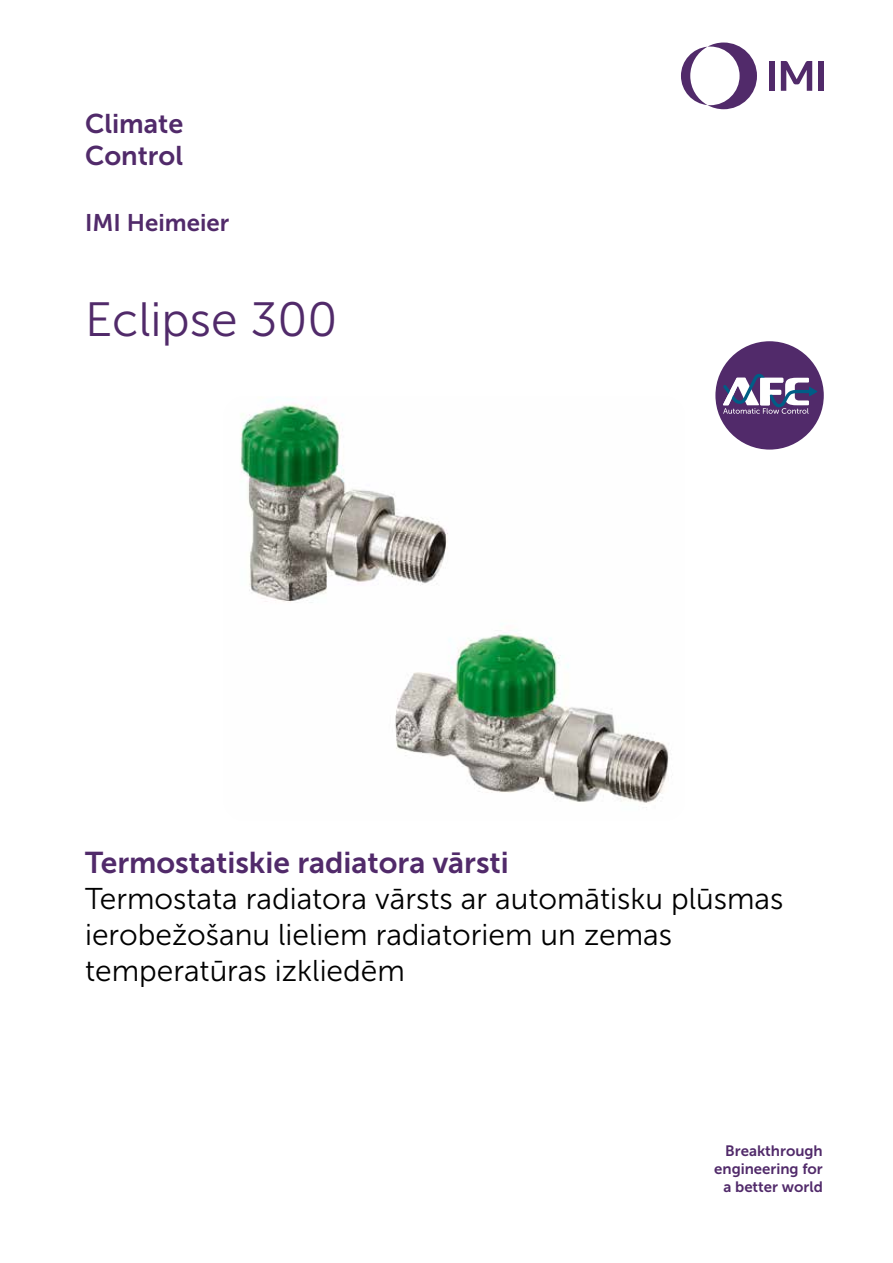
<style>
.page{position:relative;width:893px;height:1263px;background:#fff}
.page>*{position:absolute;margin:0;border:0;box-sizing:border-box;transform-origin:0 0}
.t1{font:48px "Museo Sans 300";color:#512a6a}
.t2{font:30px/36px "Museo Sans 300";color:#000}
.t3{font:30px "Museo Sans 700";color:#512a6a}
.t4{font:27px/32.4px "Museo Sans 700";color:#512a6a}
.t5{font:24px "Museo Sans 700";color:#512a6a}
.t6{font:15px/18px "Museo Sans 700";color:#512a6a;text-align:right}
</style>
<div class="page">
<svg style="left:681px;top:43px;width:76px;height:66px"></svg>
<div style="left:769px;top:61px;width:6px;height:30px;background:#512a6a"></div>
<div style="left:818px;top:61px;width:6px;height:30px;background:#512a6a"></div>
<svg style="left:781px;top:61px;width:31px;height:30px"></svg>
<div style="left:715px;top:341px;width:109px;height:109px;background:#512a6a;border-radius:50%"></div>
<svg style="left:723px;top:374px;width:94px;height:40px"></svg>
<img style="left:240px;top:404px;width:429px;height:404px">
<p class="t4" style="left:85px;top:107px;width:100px">Climate<br>Control</p>
<p class="t5" style="left:85px;top:210px;width:146px">IMI Heimeier</p>
<h1 class="t1" style="left:85px;top:293px;width:254px">Eclipse 300</h1>
<p class="t3" style="left:85px;top:846px;width:425px">Termostatiskie radiatora vārsti</p>
<p class="t2" style="left:85px;top:881px;width:700px">Termostata radiatora vārsts ar automātisku plūsmas ierobežošanu lieliem radiatoriem un zemas temperatūras izkliedēm</p>
<p class="t6" style="left:714px;top:1142px;width:110px">Breakthrough engineering for a better world</p>
</div>
